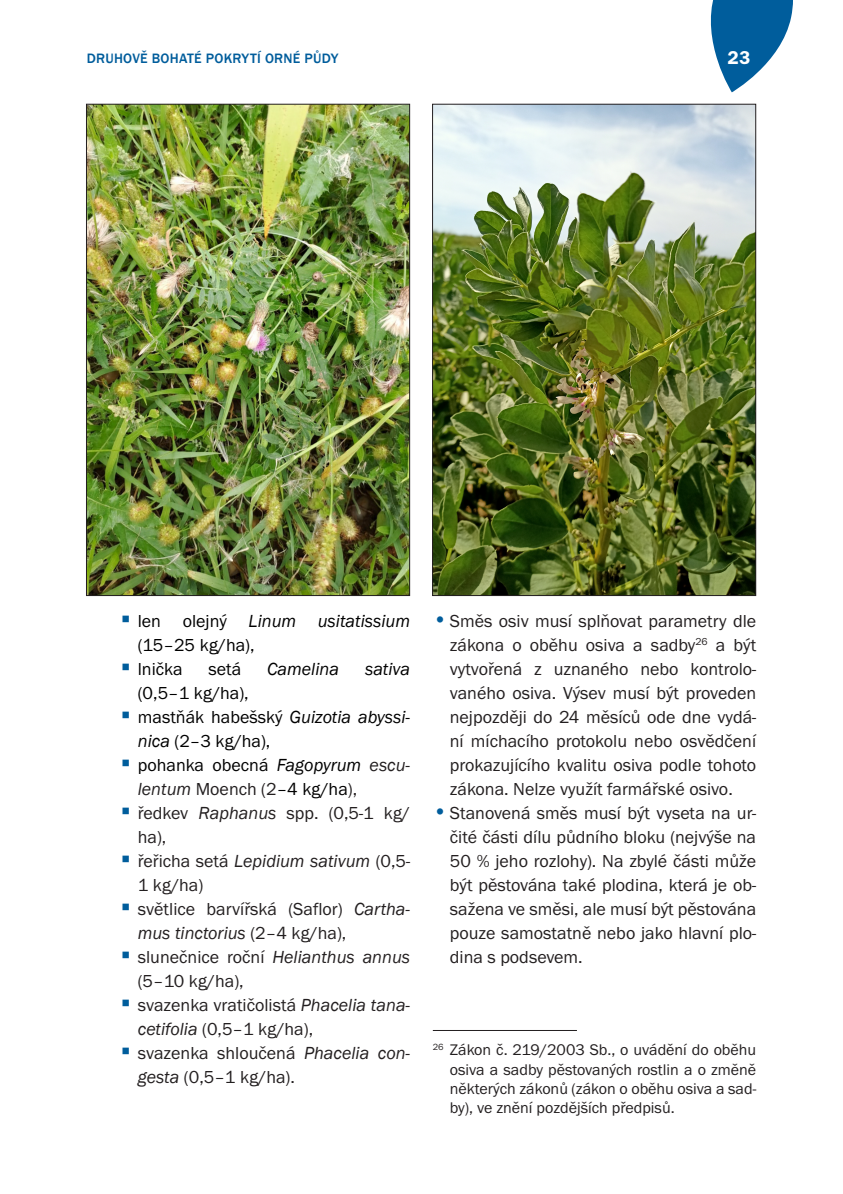
<style>
.page{position:relative;width:843px;height:1194px;background:#fff}
.page>*{position:absolute;margin:0;border:0;box-sizing:border-box;transform-origin:0 0}
.t1{font:18px/24px "Franklin Gothic Itc TEE";color:#231f20}
.t2{font:18px/24px "Franklin Gothic Itc TEE";color:#000}
.t3{font:italic 18px "Franklin Gothic";color:#000}
.POZNAMKA_POD_CAROU{font:16px/19.2px "Franklin Gothic Itc TEE";color:#231f20;text-align:justify}
.t4{font:16px "Franklin Demi";color:#fff}
.t5{font:500 14px "Franklin Gothic";letter-spacing:.02em;color:#005d9c}
.s1{font-family:"Franklin Gothic";font-style:italic}
.s2{font-family:"Franklin Gothic";font-style:italic;color:#231f20}
.s3{color:#231f20}
.s4{font-family:"Franklin Gothic";font-weight:500;font-size:22px;color:#005d9c}
</style>
<div class="page">
<svg style="left:710px;top:0;width:83px;height:92px"></svg>
<hr style="left:433px;top:1030px;width:144px;height:1px;background:#231f20">
<img style="left:88px;top:106px;width:320px;height:488px">
<div style="left:86px;top:104px;width:324px;height:492px;border:1px solid #231f20"></div>
<img style="left:434px;top:106px;width:320px;height:488px">
<div style="left:432px;top:104px;width:324px;height:492px;border:1px solid #231f20"></div>
<p class="t5" style="left:87px;top:50px;width:253px">DRUHOVĚ BOHATÉ POKRYTÍ ORNÉ PŮDY</p>
<p class="t4" style="left:727px;top:46px;width:25px">23</p>
<p class="t2" style="left:138px;top:610px;width:274px">len olejný <span class="s1">Linum usitatissium </span>(15–25 kg/ha),</p>
<p class="t2" style="left:138px;top:658px;width:46px">lnička</p>
<p class="t2" style="left:208px;top:658px;width:34px">setá</p>
<p class="t3" style="left:267px;top:658px;width:73px">Camelina</p>
<p class="t3" style="left:365px;top:658px;width:47px">sativa</p>
<p class="t2" style="left:138px;top:682px;width:112px">(0,5–1 kg/ha),</p>
<p class="t2" style="left:138px;top:706px;width:274px">mastňák habešský <span class="s1">Guizotia abyssi&shy;nica</span> (2–3 kg/ha),</p>
<p class="t2" style="left:138px;top:754px;width:274px">pohanka obecná <span class="s1">Fagopyrum</span> <span class="s2">escu&shy;lentum</span> <span class="s3">Moench (2</span>–4 kg/ha<span class="s3">),</span></p>
<p class="t1" style="left:138px;top:802px;width:274px">ředkev <span class="s1">Raphanus</span> spp. (0,5-1 kg/ ha),</p>
<p class="t1" style="left:138px;top:850px;width:274px">řeřicha setá <span class="s1">Lepidium sativum</span> (0,5-<br>1 kg/ha)</p>
<p class="t1" style="left:138px;top:898px;width:274px">světlice barvířská (Saflor) <span class="s1">Cartha&shy;mus tinctorius</span> (2–4 kg/ha),</p>
<p class="t1" style="left:138px;top:946px;width:274px">slunečnice roční <span class="s1">Helianthus annus </span>(5–10 kg/ha),</p>
<p class="t1" style="left:138px;top:994px;width:274px">svazenka vratičolistá <span class="s1">Phacelia tana&shy;cetifolia</span> (0,5–1 kg/ha),</p>
<p class="t1" style="left:138px;top:1042px;width:274px">svazenka shloučená <span class="s1">Phacelia con&shy;gesta</span> (0,5–1 kg/ha).</p>
<p class="t1" style="left:450px;top:610px;width:308px;text-align:justify;text-indent:-17px"><span class="s4">•</span>Směs osiv musí splňovat parametry dle zákona o oběhu osiva a sadby<sup>26</sup> a být vytvořená z uznaného nebo kontrolo&shy;vaného osiva. Výsev musí být proveden nejpozději do 24 měsíců ode dne vydá&shy;ní míchacího protokolu nebo osvědčení prokazujícího kvalitu osiva podle tohoto zákona. Nelze využít farmářské osivo.</p>
<p class="t1" style="left:450px;top:802px;width:308px;text-align:justify;text-indent:-17px"><span class="s4">•</span>Stanovená směs musí být vyseta na ur&shy;čité části dílu půdního bloku (nejvýše na 50 % jeho rozlohy). Na zbylé části může být pěstována také plodina, která je ob&shy;sažena ve směsi, ale musí být pěstována pouze samostatně nebo jako hlavní plo&shy;dina s podsevem.</p>
<p class="POZNAMKA_POD_CAROU" style="left:450px;top:1040px;width:308px;text-indent:-17px"><sup>26</sup> Zákon č. 219/2003 Sb., o uvádění do oběhu osiva a sadby pěstovaných rostlin a o změně některých zákonů (zákon o oběhu osiva a sad&shy;by), ve znění pozdějších předpisů.</p>
</div>
